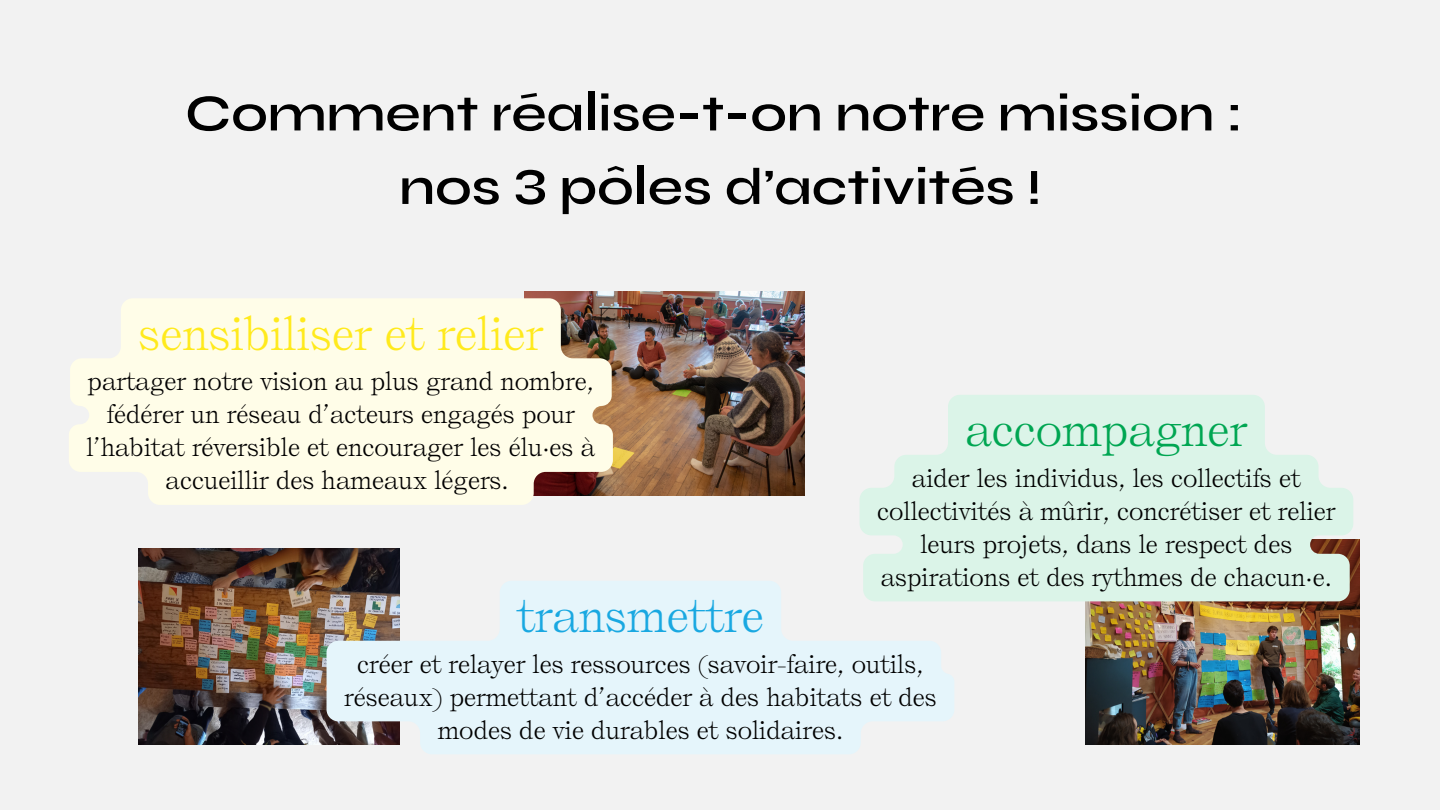
<style>
.page{position:relative;width:1440px;height:810px;background:#f2f2f2}
.page>*{position:absolute;margin:0;border:0;box-sizing:border-box;transform-origin:0 0}
.t1{font:500 53px "Syne HL";color:#000}
.t2{font:44px "Self Modern";color:#ffea1c}
.t3{font:44px "Self Modern";color:#00a652}
.t4{font:44px "Self Modern";color:#19a8e1}
.t5{font:24px/33px "Self Modern";color:#000;text-align:center}
</style>
<div class="page">
<img style="left:138px;top:549px;width:261px;height:196px">
<img style="left:1085px;top:539px;width:274px;height:206px">
<img style="left:525px;top:291px;width:280px;height:204px">
<svg style="left:69px;top:298px;width:544px;height:207px;fill:#fffde8"></svg>
<svg style="left:860px;top:395px;width:493px;height:206px;background:#ddf2e7"></svg>
<svg style="left:327px;top:581px;width:627px;height:173px;fill:#e5f5fb"></svg>
<p class="t1" style="left:185px;top:80px;width:1059px">Comment réalise-t-on notre mission :</p>
<p class="t1" style="left:399px;top:154px;width:643px">nos 3 pôles d’activités !</p>
<p class="t2" style="left:138px;top:307px;width:406px">sensibiliser et relier</p>
<p class="t5" style="left:86px;top:365px;width:510px">partager notre vision au plus grand nombre, fédérer un réseau d’acteurs engagés pour l’habitat réversible et encourager les élu·es à accueillir des hameaux légers.</p>
<p class="t3" style="left:966px;top:403px;width:283px">accompagner</p>
<p class="t5" style="left:877px;top:462px;width:460px">aider les individus, les collectifs et collectivités à mûrir, concrétiser et relier leurs projets, dans le respect des aspirations et des rythmes de chacun·e.</p>
<p class="t4" style="left:517px;top:589px;width:248px">transmettre</p>
<p class="t5" style="left:344px;top:648px;width:594px">créer et relayer les ressources (savoir-faire, outils, réseaux) permettant d’accéder à des habitats et des modes de vie durables et solidaires.</p>
</div>
